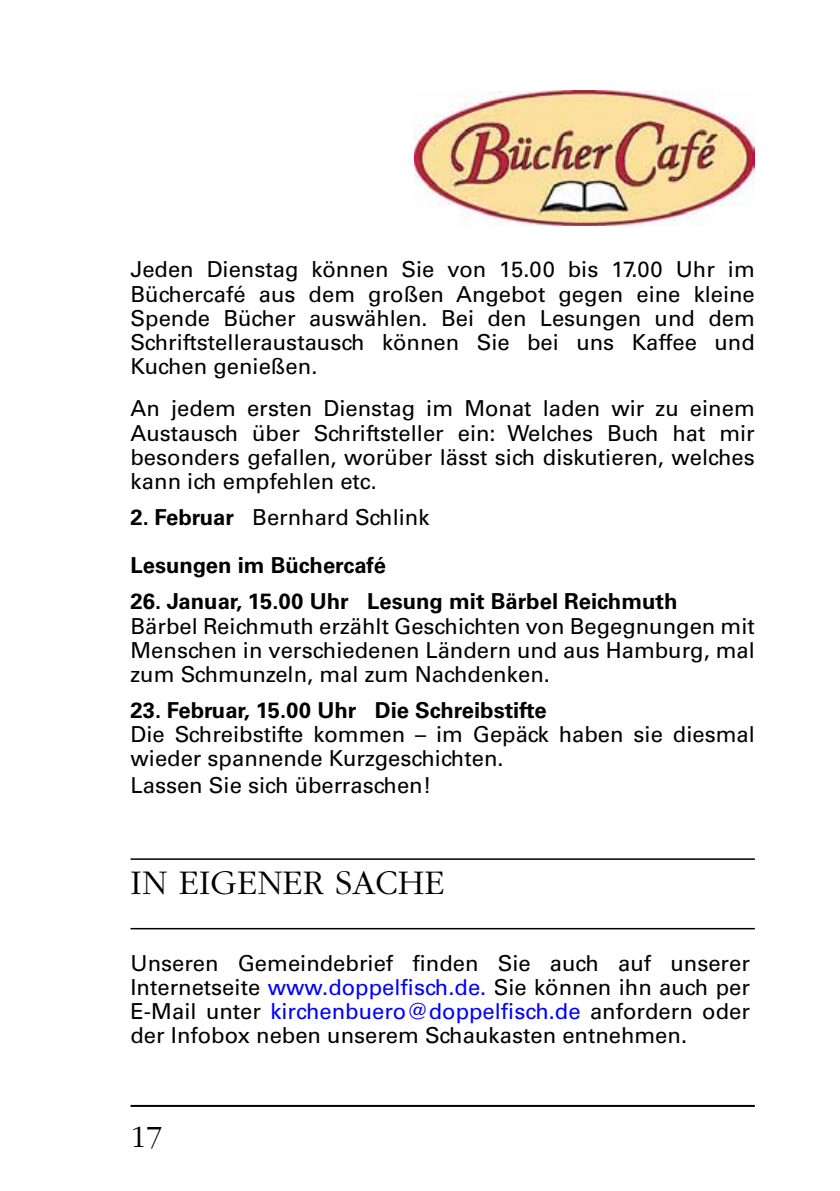
<style>
.page{position:relative;width:840px;height:1191px;background:#fff}
.page>*{position:absolute;margin:0;border:0;box-sizing:border-box;transform-origin:0 0}
.t1{font:300 36px "Garamond";color:#000}
.t2{font:300 32px "Garamond";color:#000}
.t3{font:22px/24.2px "Univers LT";color:#000;text-align:justify}
.t4{font:700 22px/48.4px "Univers LT";color:#000}
.s1{font-weight:400}
.s2{color:#00f}
</style>
<div class="page">
<hr style="left:130px;top:1105px;width:624px;height:2px;background:#000">
<img style="left:414px;top:91px;width:340px;height:135px">
<hr style="left:130px;top:858px;width:624px;height:2px;background:#000">
<hr style="left:130px;top:928px;width:624px;height:1px;background:#000">
<p class="t3" style="left:130px;top:258px;width:625px">Jeden Dienstag können Sie von 15.00 bis 17.00 Uhr im Büchercafé aus dem großen Angebot gegen eine kleine Spende Bücher auswählen. Bei den Lesungen und dem Schriftstelleraustausch können Sie bei uns Kaffee und Kuchen genießen.</p>
<p class="t3" style="left:130px;top:396px;width:625px">An jedem ersten Dienstag im Monat laden wir zu einem Austausch über Schriftsteller ein: Welches Buch hat mir besonders gefallen, worüber lässt sich diskutieren, welches kann ich empfehlen etc.</p>
<p class="t4" style="left:130px;top:493px;width:300px">2. Februar <span class="s1">Bernhard Schlink<br></span>Lesungen im Büchercafé</p>
<p class="t4" style="left:130px;top:577px;width:548px">26. Januar, 15.00 Uhr Lesung mit Bärbel Reichmuth</p>
<p class="t3" style="left:130px;top:614px;width:625px">Bärbel Reichmuth erzählt Geschichten von Begegnungen mit Menschen in verschiedenen Ländern und aus Hamburg, mal zum Schmunzeln, mal zum Nachdenken.</p>
<p class="t4" style="left:130px;top:686px;width:417px">23. Februar, 15.00 Uhr Die Schreibstifte</p>
<p class="t3" style="left:130px;top:722px;width:625px">Die Schreibstifte kommen – im Gepäck haben sie diesmal wieder spannende Kurzgeschichten.</p>
<p class="t3" style="left:130px;top:773px;width:302px">Lassen Sie sich überraschen!</p>
<h1 class="t1" style="left:130px;top:863px;width:315px">IN EIGENER SACHE</h1>
<p class="t3" style="left:130px;top:951px;width:620px">Unseren Gemeindebrief finden Sie auch auf unserer Internetseite <span class="s2">www.doppelfisch.de.</span> Sie können ihn auch per E-Mail unter <span class="s2">kirchenbuero@doppelfisch.de</span> anfordern oder der Infobox neben unserem Schaukasten entnehmen.</p>
<h2 class="t2" style="left:130px;top:1120px;width:33px">17</h2>
</div>
